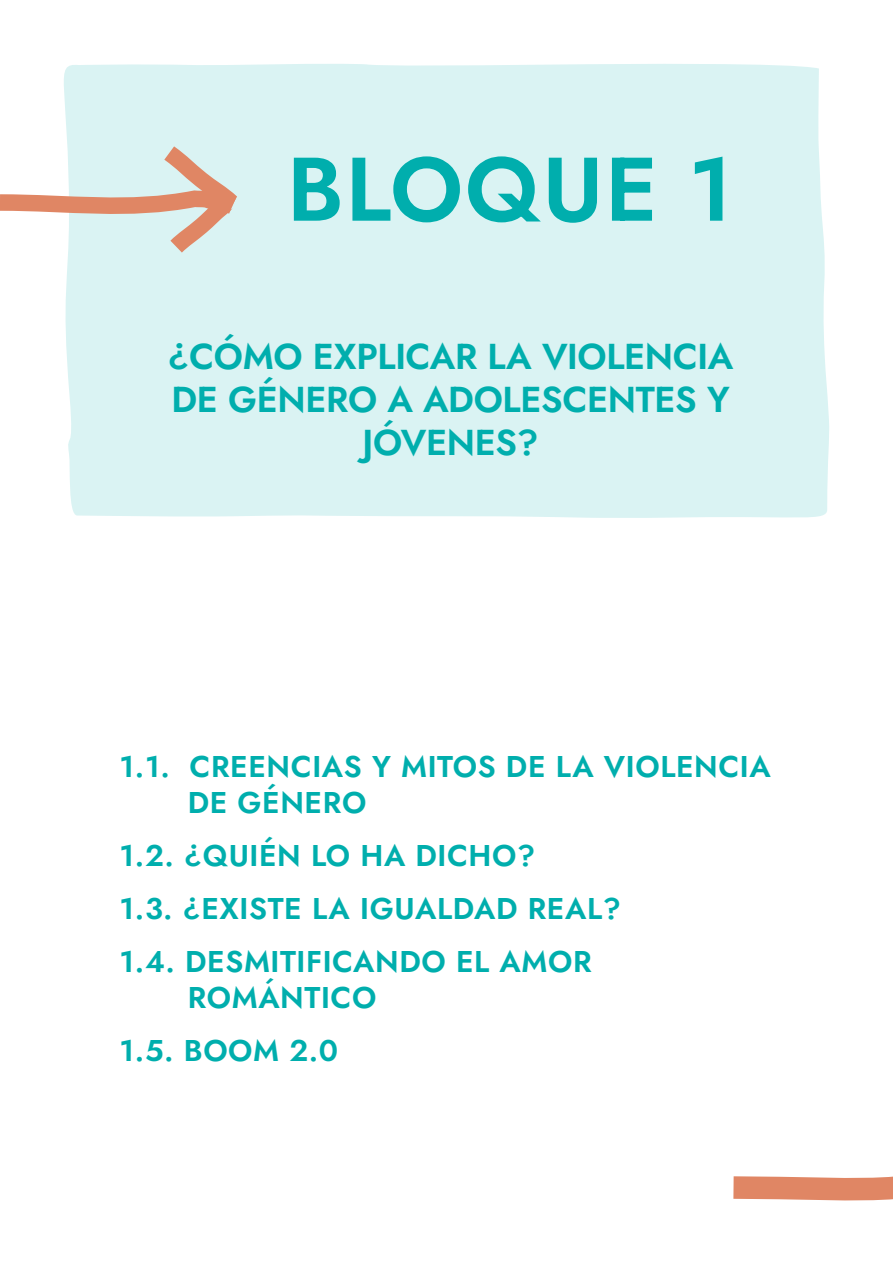
<style>
.page{position:relative;width:893px;height:1263px;background:#fff}
.page>*{position:absolute;margin:0;border:0;box-sizing:border-box;transform-origin:0 0}
.t1{font:600 90px "Jost";letter-spacing:.02em;color:#00aead}
.t2{font:600 36px/43.2px "Jost";letter-spacing:-.01em;color:#00aead;text-align:center}
.t3{font:600 30px/52.9px "Jost";letter-spacing:.02em;color:#00aead}
</style>
<div class="page">
<div style="left:64px;top:64px;width:765px;height:454px;background:#daf3f3"></div>
<svg style="left:0;top:130px;width:300px;height:140px"></svg>
<svg style="left:733px;top:1176px;width:160px;height:25px;background:#e39273"></svg>
<h1 class="t1" style="left:287px;top:128px;width:447px">BLOQUE 1</h1>
<p class="t2" style="left:168px;top:335px;width:567px">¿CÓMO EXPLICAR LA VIOLENCIA<br>DE GÉNERO A ADOLESCENTES Y<br>JÓVENES?</p>
<p class="t3" style="left:188px;top:749px;width:585px;line-height:36px;text-indent:-68px">1.1. CREENCIAS Y MITOS DE LA VIOLENCIA<br>DE GÉNERO</p>
<p class="t3" style="left:120px;top:829px;width:503px">1.2. ¿QUIÉN LO HA DICHO?<br>1.3. ¿EXISTE LA IGUALDAD REAL?<br>1.4. DESMITIFICANDO EL AMOR</p>
<p class="t3" style="left:120px;top:971px;width:258px;text-indent:68px">ROMÁNTICO<br>1.5. BOOM 2.0</p>
</div>
